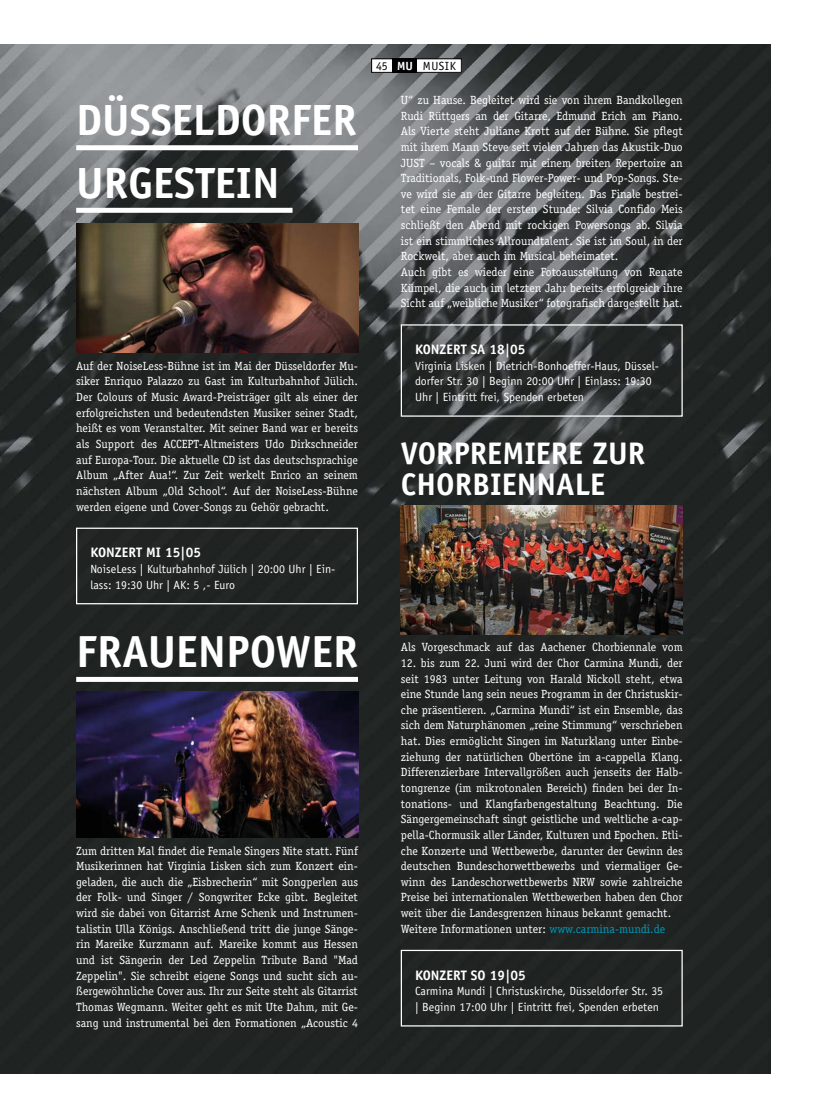
<style>
.page{position:relative;width:833px;height:1117px;background:#fff}
.page>*{position:absolute;margin:0;border:0;box-sizing:border-box;transform-origin:0 0}
.t1{font:700 45px "Officina Sans";color:#fff}
.t2{font:700 43.75px/62.5px "Officina Sans";color:#fff}
.t3{font:700 31.25px/31.2px "Officina Sans";color:#fff}
.t4{font:700 13.75px "Officina Sans";color:#fff}
.t5{font:11.88px/15.6px "Officina Serif";color:#fff}
.t6{font:11.88px/15.6px "Officina Sans";color:#fff}
.t7{font:11.88px "Officina Sans";letter-spacing:.05em;color:#000}
.s1{font-weight:700;color:#fff}
.s2{color:#0098b5}
</style>
<div class="page">
<img style="left:0;top:44px;width:771px;height:1029px">
<div style="left:371px;top:59px;width:90px;height:13px;background:#fff"></div>
<div style="left:371px;top:58px;width:91px;height:15px;border:1px solid #000"></div>
<div style="left:392px;top:58px;width:25px;height:15px;background:#000"></div>
<div style="left:76px;top:145px;width:282px;height:5px;background:#fff"></div>
<div style="left:76px;top:208px;width:216px;height:5px;background:#fff"></div>
<div style="left:76px;top:676px;width:282px;height:5px;background:#fff"></div>
<div style="left:76px;top:527px;width:282px;height:77px;border:1px solid #fff"></div>
<div style="left:401px;top:324px;width:281px;height:92px;border:1px solid #fff"></div>
<div style="left:401px;top:949px;width:281px;height:77px;border:1px solid #fff"></div>
<img style="left:76px;top:224px;width:282px;height:128px">
<img style="left:401px;top:505px;width:281px;height:129px">
<img style="left:76px;top:691px;width:282px;height:146px">
<h2 class="t2" style="left:76px;top:89px;width:282px">DÜSSELDORFER<br>URGESTEIN</h2>
<p class="t5" style="left:76px;top:358px;width:283px;text-align:justify">Auf der NoiseLess-Bühne ist im Mai der Düsseldorfer Mu&shy;siker Enriquo Palazzo zu Gast im Kulturbahnhof Jülich.<br>Der Colours of Music Award-Preisträger gilt als einer der erfolgreichsten und bedeutendsten Musiker seiner Stadt, heißt es vom Veranstalter. Mit seiner Band war er bereits als Support des ACCEPT-Altmeisters Udo Dirkschneider auf Europa-Tour. Die aktuelle CD ist das deutschsprachige Album „After Aua!“. Zur Zeit werkelt Enrico an seinem nächsten Album „Old School“. Auf der NoiseLess-Bühne werden eigene und Cover-Songs zu Gehör gebracht.</p>
<p class="t4" style="left:90px;top:544px;width:112px">KONZERT MI 15|05</p>
<p class="t6" style="left:90px;top:561px;width:246px">NoiseLess | Kulturbahnhof Jülich | 20:00 Uhr | Ein&shy;lass: 19:30 Uhr | AK: 5 ,- Euro</p>
<h1 class="t1" style="left:76px;top:623px;width:283px">FRAUENPOWER</h1>
<p class="t5" style="left:76px;top:842px;width:283px;text-align:justify">Zum dritten Mal findet die Female Singers Nite statt. Fünf Musikerinnen hat Virginia Lisken sich zum Konzert ein&shy;geladen, die auch die „Eisbrecherin“ mit Songperlen aus der Folk- und Singer / Songwriter Ecke gibt. Begleitet wird sie dabei von Gitarrist Arne Schenk und Instrumen&shy;talistin Ulla Königs. Anschließend tritt die junge Sänge&shy;rin Mareike Kurzmann auf. Mareike kommt aus Hessen und ist Sängerin der Led Zeppelin Tribute Band "Mad Zeppelin". Sie schreibt eigene Songs und sucht sich au&shy;ßergewöhnliche Cover aus. Ihr zur Seite steht als Gitarrist Thomas Wegmann. Weiter geht es mit Ute Dahm, mit Ge&shy;sang und instrumental bei den Formationen „Acoustic 4</p>
<p class="t7" style="left:376px;top:59px;width:82px">45 <span class="s1">MU</span> MUSIK</p>
<p class="t5" style="left:401px;top:92px;width:283px">U“ zu Hause. Begleitet wird sie von ihrem Bandkollegen Rudi Rüttgers an der Gitarre, Edmund Erich am Piano.<br>Als Vierte steht Juliane Krott auf der Bühne. Sie pflegt mit ihrem Mann Steve seit vielen Jahren das Akustik-Duo JUST – vocals &amp; guitar mit einem breiten Repertoire an Traditionals, Folk-und Flower-Power- und Pop-Songs. Ste&shy;ve wird sie an der Gitarre begleiten. Das Finale bestrei&shy;tet eine Female der ersten Stunde: Silvia Confido Meis schließt den Abend mit rockigen Powersongs ab. Silvia ist ein stimmliches Allroundtalent. Sie ist im Soul, in der Rockwelt, aber auch im Musical beheimatet.<br>Auch gibt es wieder eine Fotoausstellung von Renate Kümpel, die auch im letzten Jahr bereits erfolgreich ihre Sicht auf „weibliche Musiker“ fotografisch dargestellt hat.</p>
<p class="t4" style="left:415px;top:341px;width:112px">KONZERT SA 18|05</p>
<p class="t6" style="left:415px;top:358px;width:245px">Virginia Lisken | Dietrich-Bonhoeffer-Haus, Düssel&shy;dorfer Str. 30 | Beginn 20:00 Uhr | Einlass: 19:30<br>Uhr | Eintritt frei, Spenden erbeten</p>
<h3 class="t3" style="left:401px;top:437px;width:246px">VORPREMIERE ZUR<br>CHORBIENNALE</h3>
<p class="t5" style="left:401px;top:639px;width:283px">Als Vorgeschmack auf das Aachener Chorbiennale vom</p>
<p class="t5" style="left:401px;top:655px;width:283px">12. bis zum 22. Juni wird der Chor Carmina Mundi, der seit 1983 unter Leitung von Harald Nickoll steht, etwa eine Stunde lang sein neues Programm in der Christuskir&shy;che präsentieren. „Carmina Mundi“ ist ein Ensemble, das sich dem Naturphänomen „reine Stimmung“ verschrieben hat. Dies ermöglicht Singen im Naturklang unter Einbe&shy;ziehung der natürlichen Obertöne im a-cappella Klang.<br>Differenzierbare Intervallgrößen auch jenseits der Halb&shy;tongrenze (im mikrotonalen Bereich) finden bei der In&shy;tonations- und Klangfarbengestaltung Beachtung. Die Sängergemeinschaft singt geistliche und weltliche a-cap&shy;pella-Chormusik aller Länder, Kulturen und Epochen. Etli&shy;che Konzerte und Wettbewerbe, darunter der Gewinn des deutschen Bundeschorwettbewerbs und viermaliger Ge&shy;winn des Landeschorwettbewerbs NRW sowie zahlreiche Preise bei internationalen Wettbewerben haben den Chor weit über die Landesgrenzen hinaus bekannt gemacht.<br>Weitere Informationen unter: <span class="s2">www.carmina-mundi.de</span></p>
<p class="t4" style="left:415px;top:966px;width:112px">KONZERT SO 19|05</p>
<p class="t6" style="left:415px;top:983px;width:250px">Carmina Mundi | Christuskirche, Düsseldorfer Str. 35 | Beginn 17:00 Uhr | Eintritt frei, Spenden erbeten</p>
</div>
